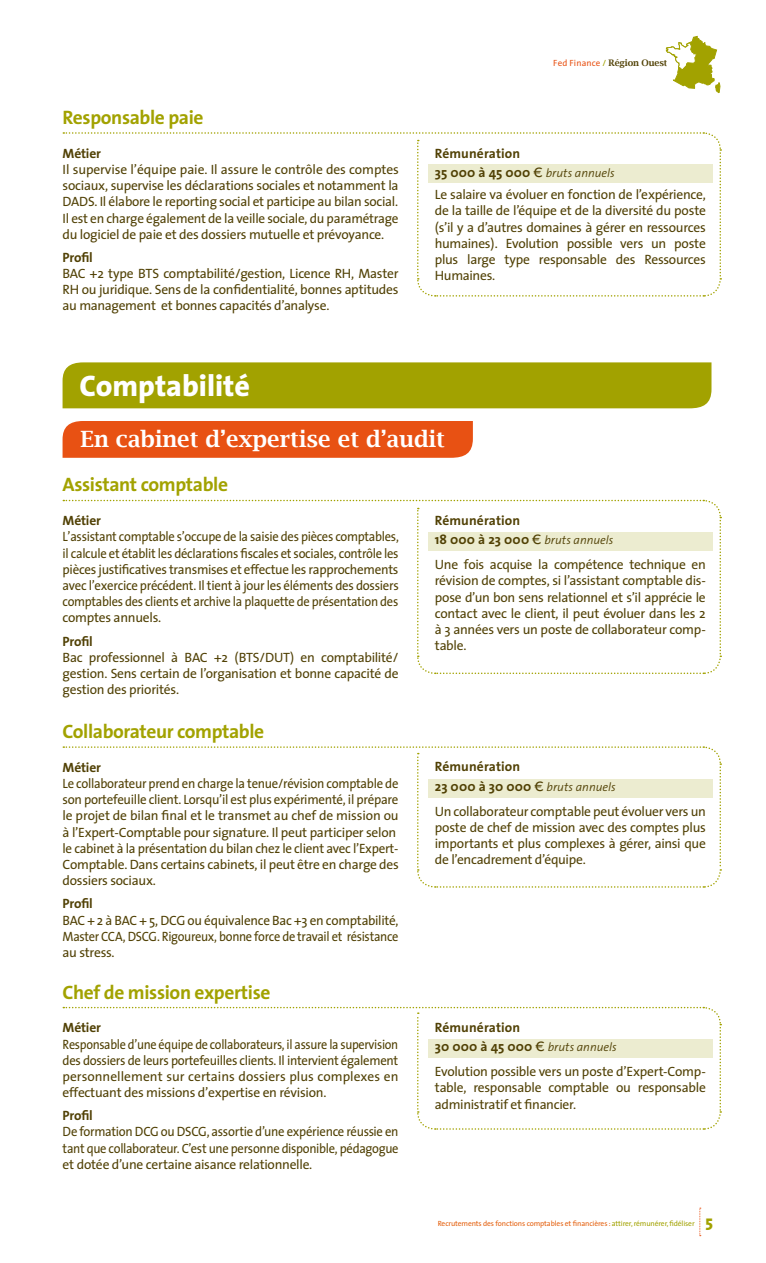
<style>
.page{position:relative;width:766px;height:1263px;background:#fff}
.page>*{position:absolute;margin:0;border:0;box-sizing:border-box;transform-origin:0 0}
.t1{font:800 30px "The Sans";color:#fff}
.t2{font:600 22.5px "Lucida Bright";color:#fff}
.t3{font:700 19.5px "The Sans";letter-spacing:-.02em;color:#a2a200}
.t4{font:13.5px/16.2px "The Sans";letter-spacing:-.02em;color:#514105;text-align:justify}
.t5{font:13.5px/16.2px "The Sans";letter-spacing:-.02em;color:#514105;scale:.94 1}
.t6{font:13.5px/16.2px "The Sans";letter-spacing:-.02em;color:#514105;text-align:justify;scale:.93 1}
.t7{font:13.5px/16.2px "The Sans";letter-spacing:-.02em;color:#514105;text-align:justify;scale:.91 1}
.t8{font:700 13.5px "The Sans";letter-spacing:.005em;color:#514105}
.t9{font:italic 300 12px "The Sans";color:#514105}
.t10{font:600 9px "Lucida Bright";letter-spacing:-.015em;color:#514105}
.t11{font:7.5px "The Sans";letter-spacing:-.015em;color:#e4600e}
.s1{font-family:"The Sans";font-weight:400;color:#e85113}
.s2{font-family:"The Sans";font-weight:400;color:#a2a200}
.s3{font-weight:700;font-style:normal;font-size:13.5px}
.s4{font-family:"LT Euro Money";font-weight:400;font-style:normal;font-size:13.5px}
.s5{color:#a2a200}
.s6{font-weight:800;font-size:16.5px;color:#a2a200}
</style>
<div class="page">
<svg style="left:699px;top:1208px;width:1px;height:28px"></svg>
<svg style="left:63px;top:499px;width:658px;height:176px"></svg>
<svg style="left:63px;top:746px;width:658px;height:142px"></svg>
<svg style="left:63px;top:1006px;width:658px;height:124px"></svg>
<svg style="left:63px;top:132px;width:658px;height:165px"></svg>
<div style="left:428px;top:532px;width:284px;height:19px;background:#ececd0"></div>
<div style="left:428px;top:779px;width:284px;height:18px;background:#ececd0"></div>
<div style="left:428px;top:1039px;width:284px;height:19px;background:#ececd0"></div>
<div style="left:428px;top:165px;width:284px;height:18px;background:#ececd0"></div>
<svg style="left:665px;top:36px;width:55px;height:57px"></svg>
<div style="left:63px;top:362px;width:648px;height:46px;background:#a2a200"></div>
<div style="left:63px;top:421px;width:410px;height:37px;background:#e85113"></div>
<h3 class="t3" style="left:63px;top:101px;width:142px">Responsable paie</h3>
<p class="t8" style="left:63px;top:142px;width:40px">Métier</p>
<p class="t4" style="left:63px;top:161px;width:338px">Il supervise l’équipe paie. Il assure le contrôle des comptes sociaux, supervise les déclarations sociales et notamment la DADS. Il élabore le reporting social et participe au bilan social.<br>Il est en charge également de la veille sociale, du paramétrage du logiciel de paie et des dossiers mutuelle et prévoyance.</p>
<p class="t8" style="left:63px;top:246px;width:32px">Profil</p>
<p class="t4" style="left:63px;top:265px;width:337px">BAC +2 type BTS comptabilité/gestion, Licence RH, Master RH ou juridique. Sens de la confidentialité, bonnes aptitudes au management et bonnes capacités d’analyse.</p>
<p class="t10" style="left:553px;top:57px;width:116px"><span class="s1">Fed Finance</span> <span class="s2">/</span> Région Ouest</p>
<p class="t8" style="left:434px;top:142px;width:87px">Rémunération</p>
<p class="t9" style="left:434px;top:163px;width:181px"><span class="s3">35 000 à 45 000</span> <span class="s4">d</span> bruts annuels</p>
<p class="t4" style="left:434px;top:186px;width:272px">Le salaire va évoluer en fonction de l’expérience, de la taille de l’équipe et de la diversité du poste (s’il y a d’autres domaines à gérer en ressources humaines). Evolution possible vers un poste plus large type responsable des Ressources Humaines.</p>
<h1 class="t1" style="left:80px;top:360px;width:172px">Comptabilité</h1>
<h2 class="t2" style="left:81px;top:426px;width:365px">En cabinet d’expertise et d’audit</h2>
<h3 class="t3" style="left:63px;top:469px;width:167px">Assistant comptable</h3>
<p class="t8" style="left:63px;top:509px;width:40px">Métier</p>
<p class="t6" style="left:63px;top:528px;width:363px">L’assistant comptable s’occupe de la saisie des pièces comptables, il calcule et établit les déclarations fiscales et sociales, contrôle les pièces justificatives transmises et effectue les rapprochements avec l’exercice précédent. Il tient à jour les éléments des dossiers comptables des clients et archive la plaquette de présentation des comptes annuels.</p>
<p class="t8" style="left:63px;top:630px;width:32px">Profil</p>
<p class="t4" style="left:63px;top:649px;width:337px">Bac professionnel à BAC +2 (BTS/DUT) en comptabilité/ gestion. Sens certain de l’organisation et bonne capacité de gestion des priorités.</p>
<h3 class="t3" style="left:63px;top:715px;width:203px">Collaborateur comptable</h3>
<p class="t8" style="left:63px;top:756px;width:40px">Métier</p>
<p class="t5" style="left:63px;top:775px;width:359px">Le collaborateur prend en charge la tenue/révision comptable de son portefeuille client. Lorsqu’il est plus expérimenté, il prépare le projet de bilan final et le transmet au chef de mission ou à l’Expert-Comptable pour signature. Il peut participer selon le cabinet à la présentation du bilan chez le client avec l’Expert-Comptable. Dans certains cabinets, il peut être en charge des dossiers sociaux.</p>
<p class="t8" style="left:63px;top:892px;width:32px">Profil</p>
<p class="t4" style="left:63px;top:911px;width:337px">BAC + 2 à BAC + 5, DCG ou équivalence Bac +3 en comptabilité, Master CCA, DSCG. Rigoureux, bonne force de travail et résistance au stress.</p>
<h3 class="t3" style="left:63px;top:976px;width:209px">Chef de mission expertise</h3>
<p class="t8" style="left:63px;top:1016px;width:40px">Métier</p>
<p class="t7" style="left:63px;top:1035px;width:370px">Responsable d’une équipe de collaborateurs, il assure la supervision des dossiers de leurs portefeuilles clients. Il intervient également personnellement sur certains dossiers plus complexes en effectuant des missions d’expertise en révision.</p>
<p class="t8" style="left:63px;top:1104px;width:32px">Profil</p>
<p class="t5" style="left:63px;top:1123px;width:359px;text-align:justify">De formation DCG ou DSCG, assortie d’une expérience réussie en tant que collaborateur. C’est une personne disponible, pédagogue et dotée d’une certaine aisance relationnelle.</p>
<p class="t8" style="left:434px;top:509px;width:87px">Rémunération</p>
<p class="t9" style="left:434px;top:530px;width:180px"><span class="s3">18 000 à 23 000</span> <span class="s4">d</span> bruts annuels</p>
<p class="t4" style="left:434px;top:556px;width:272px">Une fois acquise la compétence technique en révision de comptes, si l’assistant comptable dis&shy;pose d’un bon sens relationnel et s’il apprécie le contact avec le client, il peut évoluer dans les 2 à 3 années vers un poste de collaborateur comp&shy;table.</p>
<p class="t8" style="left:434px;top:755px;width:87px">Rémunération</p>
<p class="t9" style="left:434px;top:777px;width:182px"><span class="s3">23 000 à 30 000</span> <span class="s4">d</span> bruts annuels</p>
<p class="t4" style="left:434px;top:803px;width:272px">Un collaborateur comptable peut évoluer vers un poste de chef de mission avec des comptes plus importants et plus complexes à gérer, ainsi que de l’encadrement d’équipe.</p>
<p class="t8" style="left:434px;top:1016px;width:87px">Rémunération</p>
<p class="t9" style="left:434px;top:1037px;width:183px"><span class="s3">30 000 à 45 000</span> <span class="s4">d</span> bruts annuels</p>
<p class="t4" style="left:434px;top:1063px;width:272px">Evolution possible vers un poste d’Expert-Comp&shy;table, responsable comptable ou responsable administratif et financier.</p>
<p class="t11" style="left:437px;top:1217px;width:277px">Recrutements des fonctions comptables et financières : <span class="s5">attirer, rémunérer, fidéliser</span> <span class="s6">5</span></p>
</div>
